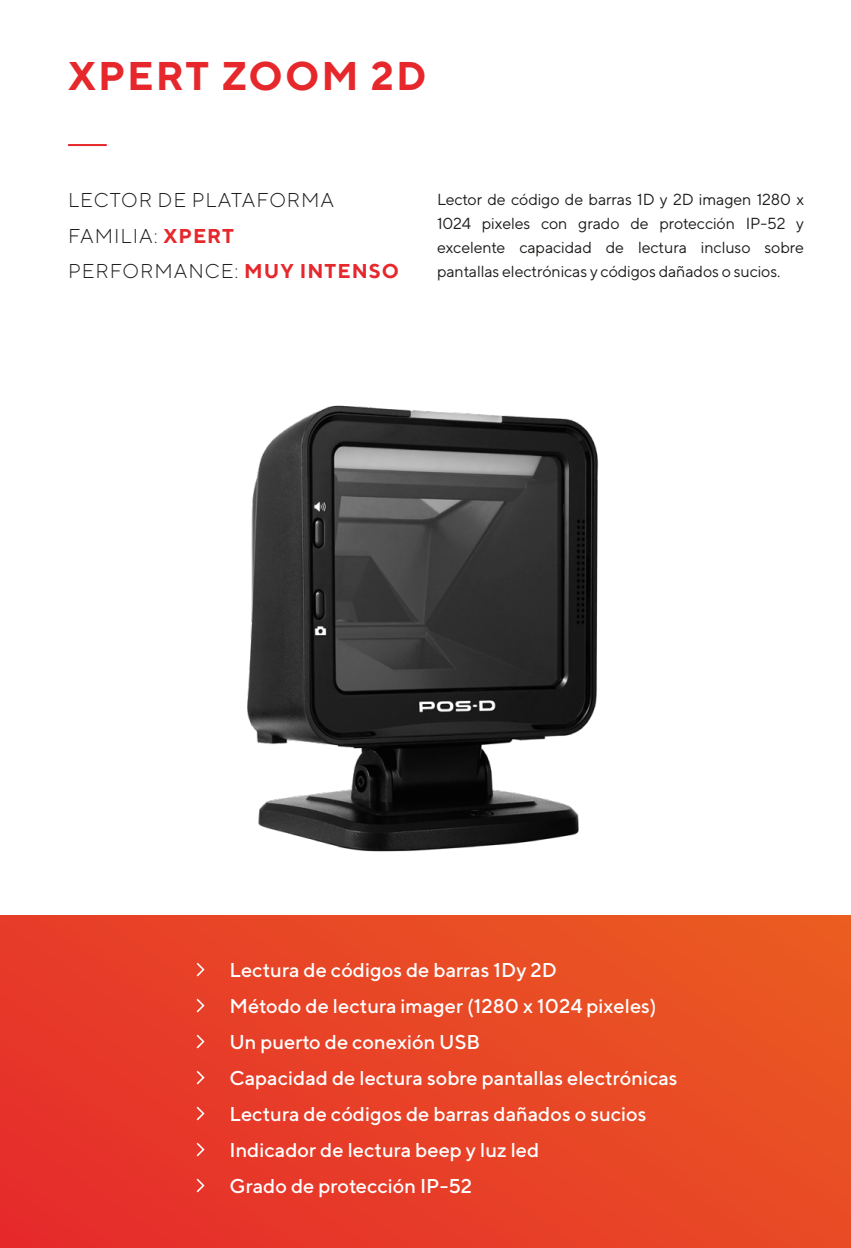
<style>
.page{position:relative;width:851px;height:1248px;background:#fff}
.page>*{position:absolute;margin:0;border:0;box-sizing:border-box;transform-origin:0 0}
.t1{font:700 40px "TT Norms";letter-spacing:.05em;color:#e6272b}
.t2{font:500 20px/36px "TT Norms";color:#fff}
.t3{font:300 20px/35.2px "TT Norms";letter-spacing:.05em;color:#1d1d1b}
.t4{font:16px/24px "TT Norms";letter-spacing:-.01em;color:#1d1d1b;text-align:justify}
.s1{font-weight:700;color:#e6272b}
</style>
<div class="page">
<hr style="left:68px;top:144px;width:39px;height:2px;background:#e6272b">
<div style="left:0;top:915px;width:850px;height:332px;background:linear-gradient(to right,#e6332b,#ea5423)"></div>
<svg style="left:196px;top:962px;width:8px;height:14px"></svg>
<svg style="left:196px;top:1106px;width:8px;height:14px"></svg>
<svg style="left:196px;top:1178px;width:8px;height:14px"></svg>
<svg style="left:196px;top:1142px;width:8px;height:14px"></svg>
<svg style="left:196px;top:1070px;width:8px;height:14px"></svg>
<svg style="left:196px;top:1034px;width:8px;height:14px"></svg>
<svg style="left:196px;top:998px;width:8px;height:14px"></svg>
<img style="left:247px;top:405px;width:352px;height:447px">
<h1 class="t1" style="left:68px;top:51px;width:360px">XPERT ZOOM 2D</h1>
<p class="t3" style="left:68px;top:182px;width:332px">LECTOR DE PLATAFORMA<br>FAMILIA: <span class="s1">XPERT<br></span>PERFORMANCE: <span class="s1">MUY INTENSO</span></p>
<p class="t4" style="left:437px;top:187px;width:368px">Lector de código de barras 1D y 2D imagen 1280 x 1024 pixeles con grado de protección IP-52 y excelente capacidad de lectura incluso sobre pantallas electrónicas y códigos dañados o sucios.</p>
<p class="t2" style="left:229px;top:951px;width:449px">Lectura de códigos de barras 1Dy 2D<br>Método de lectura imager (1280 x 1024 pixeles)<br>Un puerto de conexión USB<br>Capacidad de lectura sobre pantallas electrónicas Lectura de códigos de barras dañados o sucios Indicador de lectura beep y luz led<br>Grado de protección IP-52</p>
</div>
